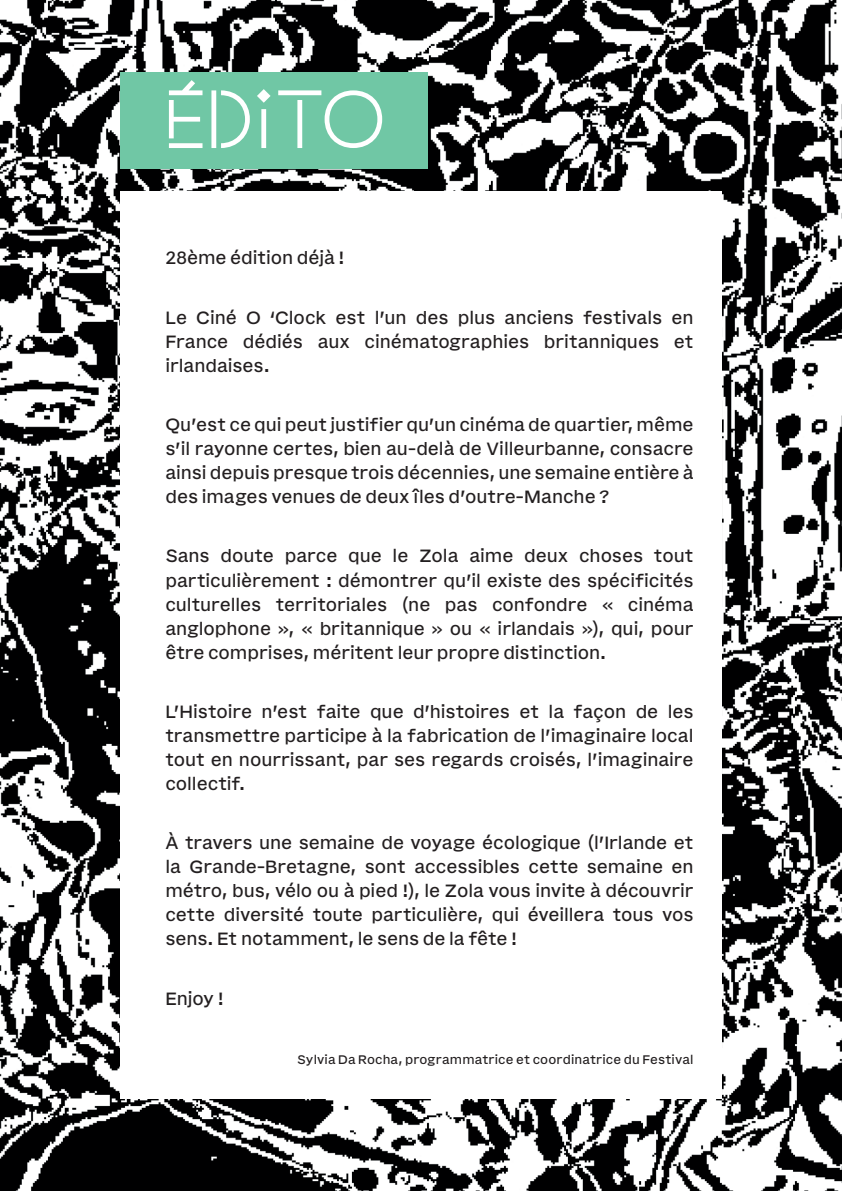
<style>
.page{position:relative;width:842px;height:1191px;background:#fff}
.page>*{position:absolute;margin:0;border:0;box-sizing:border-box;transform-origin:0 0}
.t1{font:80px "Clock";color:#fff}
.t2{font:20px/24px "Basically Sans";letter-spacing:-.005em;color:#231f20;text-align:justify}
.t3{font:14px "Basically Sans";letter-spacing:.01em;color:#231f20}
</style>
<div class="page">
<img style="left:0;top:0;width:842px;height:1191px">
<div style="left:120px;top:72px;width:308px;height:96px;background:#70c7a5"></div>
<div style="left:120px;top:191px;width:602px;height:907px;background:#fff"></div>
<h1 class="t1" style="left:161px;top:65px;width:228px">ÉDITO</h1>
<p class="t2" style="left:165px;top:246px;width:181px">28ème édition déjà !</p>
<p class="t2" style="left:165px;top:306px;width:530px">Le Ciné O ‘Clock est l’un des plus anciens festivals en France dédiés aux cinématographies britanniques et irlandaises.</p>
<p class="t2" style="left:165px;top:413px;width:530px">Qu’est ce qui peut justifier qu’un cinéma de quartier, même s’il rayonne certes, bien au-delà de Villeurbanne, consacre ainsi depuis presque trois décennies, une semaine entière à des images venues de deux îles d’outre-Manche ?</p>
<p class="t2" style="left:165px;top:544px;width:530px">Sans doute parce que le Zola aime deux choses tout particulièrement : démontrer qu’il existe des spécificités culturelles territoriales (ne pas confondre « cinéma anglophone », « britannique » ou « irlandais »), qui, pour être comprises, méritent leur propre distinction.</p>
<p class="t2" style="left:165px;top:700px;width:530px">L’Histoire n’est faite que d’histoires et la façon de les transmettre participe à la fabrication de l’imaginaire local tout en nourrissant, par ses regards croisés, l’imaginaire collectif.</p>
<p class="t2" style="left:165px;top:831px;width:530px">À travers une semaine de voyage écologique (l’Irlande et la Grande-Bretagne, sont accessibles cette semaine en métro, bus, vélo ou à pied !), le Zola vous invite à découvrir cette diversité toute particulière, qui éveillera tous vos sens. Et notamment, le sens de la fête !</p>
<p class="t2" style="left:165px;top:986px;width:60px">Enjoy !</p>
<p class="t3" style="left:297px;top:1052px;width:398px">Sylvia Da Rocha, programmatrice et coordinatrice du Festival</p>
</div>
